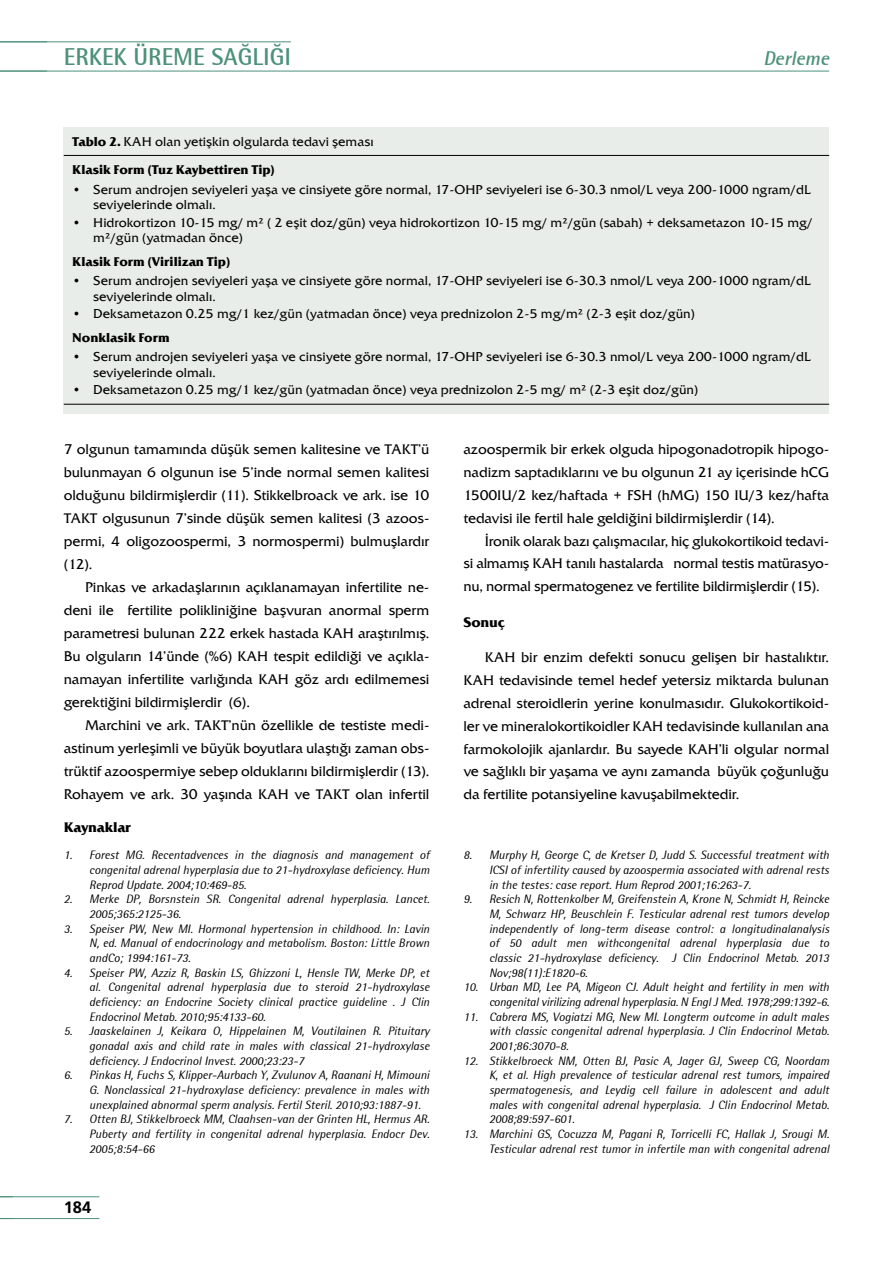
<style>
.page{position:relative;width:893px;height:1263px;background:#fff}
.page>*{position:absolute;margin:0;border:0;box-sizing:border-box;transform-origin:0 0}
.t1{font:700 24px "Rotis Semi Sans";color:#4d917a}
.t2{font:italic 700 19.5px "Rotis Semi Sans";color:#4d917a}
.t3{font:16.5px "Frutiger Bold Tr";color:#000}
.t4{font:13.95px/23px "Friz Quadrata Com";letter-spacing:-.01em;color:#000;text-align:justify}
.t5{font:700 13.95px "Friz Quadrata Com";letter-spacing:-.01em;color:#000}
.t6{font:12.75px/15.3px "Friz Quadrata Com";color:#000}
.t7{font:700 12.75px "Friz Quadrata Com";color:#000}
.t8{font:italic 12px/14.7px "Rotis Semi Sans";color:#000;text-align:justify}
.s1{font-weight:700}
</style>
<div class="page">
<div style="left:64px;top:128px;width:765px;height:286px;background:#e8ede9"></div>
<hr style="left:64px;top:155px;width:765px;height:1px;background:#000">
<hr style="left:64px;top:404px;width:765px;height:1px;background:#000">
<hr style="left:0;top:71px;width:829px;height:1px;background:#4d917a">
<hr style="left:0;top:1196px;width:99px;height:1px;background:#4d917a">
<hr style="left:0;top:1218px;width:99px;height:1px;background:#4d917a">
<hr style="left:0;top:41px;width:291px;height:1px;background:#4d917a">
<svg style="left:0;top:1196px;width:13px;height:1px"></svg>
<h1 class="t1" style="left:64px;top:42px;width:229px">ERKEK ÜREME SAĞLIĞI</h1>
<h2 class="t2" style="left:763px;top:46px;width:71px">Derleme</h2>
<p class="t6" style="left:72px;top:134px;width:303px"><span class="s1">Tablo 2.</span> KAH olan yetişkin olgularda tedavi şeması</p>
<p class="t7" style="left:72px;top:162px;width:204px">Klasik Form (Tuz Kaybettiren Tip)</p>
<p class="t6" style="left:93px;top:182px;width:719px;text-indent:-21px">• Serum androjen seviyeleri yaşa ve cinsiyete göre normal, 17-OHP seviyeleri ise 6-30.3 nmol/L veya 200-1000 ngram/dL seviyelerinde olmalı.</p>
<p class="t6" style="left:93px;top:215px;width:721px;text-indent:-21px">• Hidrokortizon 10-15 mg/ m² ( 2 eşit doz/gün) veya hidrokortizon 10-15 mg/ m²/gün (sabah) + deksametazon 10-15 mg/ m²/gün (yatmadan önce)</p>
<p class="t7" style="left:72px;top:253px;width:160px">Klasik Form (Virilizan Tip)</p>
<p class="t6" style="left:93px;top:273px;width:719px;text-indent:-21px">• Serum androjen seviyeleri yaşa ve cinsiyete göre normal, 17-OHP seviyeleri ise 6-30.3 nmol/L veya 200-1000 ngram/dL seviyelerinde olmalı.</p>
<p class="t6" style="left:72px;top:306px;width:624px">• Deksametazon 0.25 mg/1 kez/gün (yatmadan önce) veya prednizolon 2-5 mg/m² (2-3 eşit doz/gün)</p>
<p class="t7" style="left:72px;top:330px;width:99px">Nonklasik Form</p>
<p class="t6" style="left:93px;top:349px;width:719px;text-indent:-21px">• Serum androjen seviyeleri yaşa ve cinsiyete göre normal, 17-OHP seviyeleri ise 6-30.3 nmol/L veya 200-1000 ngram/dL seviyelerinde olmalı.</p>
<p class="t6" style="left:72px;top:382px;width:627px">• Deksametazon 0.25 mg/1 kez/gün (yatmadan önce) veya prednizolon 2-5 mg/ m² (2-3 eşit doz/gün)</p>
<p class="t4" style="left:64px;top:438px;width:367px">7 olgunun tamamında düşük semen kalitesine ve TAKT’ü bulunmayan 6 olgunun ise 5’inde normal semen kalitesi olduğunu bildirmişlerdir (11). Stikkelbroack ve ark. ise 10<br>TAKT olgusunun 7’sinde düşük semen kalitesi (3 azoos&shy;permi, 4 oligozoospermi, 3 normospermi) bulmuşlardır (12).</p>
<p class="t4" style="left:64px;top:576px;width:367px;text-indent:21px">Pinkas ve arkadaşlarının açıklanamayan infertilite ne&shy;deni ile fertilite polikliniğine başvuran anormal sperm parametresi bulunan 222 erkek hastada KAH araştırılmış.<br>Bu olguların 14’ünde (%6) KAH tespit edildiği ve açıkla&shy;namayan infertilite varlığında KAH göz ardı edilmemesi gerektiğini bildirmişlerdir (6).</p>
<p class="t4" style="left:64px;top:714px;width:367px;text-indent:21px">Marchini ve ark. TAKT’nün özellikle de testiste medi&shy;astinum yerleşimli ve büyük boyutlara ulaştığı zaman obs&shy;trüktif azoospermiye sebep olduklarını bildirmişlerdir (13).<br>Rohayem ve ark. 30 yaşında KAH ve TAKT olan infertil</p>
<p class="t5" style="left:64px;top:819px;width:69px">Kaynaklar</p>
<p class="t8" style="left:89px;top:848px;width:342px;text-indent:-26px">1. Forest MG. Recentadvences in the diagnosis and management of congenital adrenal hyperplasia due to 21-hydroxylase deficiency. Hum Reprod Update. 2004;10:469-85.</p>
<p class="t8" style="left:89px;top:892px;width:342px;text-indent:-26px">2. Merke DP, Borsnstein SR. Congenital adrenal hyperplasia. Lancet.<br>2005;365:2125-36.</p>
<p class="t8" style="left:89px;top:921px;width:342px;text-indent:-26px">3. Speiser PW, New MI. Hormonal hypertension in childhood. In: Lavin N, ed. Manual of endocrinology and metabolism. Boston: Little Brown andCo; 1994:161-73.</p>
<p class="t8" style="left:89px;top:965px;width:342px;text-indent:-26px">4. Speiser PW, Azziz R, Baskin LS, Ghizzoni L, Hensle TW, Merke DP, et al. Congenital adrenal hyperplasia due to steroid 21-hydroxylase deficiency: an Endocrine Society clinical practice guideline . J Clin Endocrinol Metab. 2010;95:4133-60.</p>
<p class="t8" style="left:89px;top:1024px;width:342px;text-indent:-26px">5. Jaaskelainen J, Keikara O, Hippelainen M, Voutilainen R. Pituitary gonadal axis and child rate in males with classical 21-hydroxylase deficiency. J Endocrinol Invest. 2000;23:23-7</p>
<p class="t8" style="left:89px;top:1068px;width:342px;text-indent:-26px">6. Pinkas H, Fuchs S, Klipper-Aurbach Y, Zvulunov A, Raanani H, Mimouni G. Nonclassical 21-hydroxylase deficiency: prevalence in males with unexplained abnormal sperm analysis. Fertil Steril. 2010;93:1887-91.</p>
<p class="t8" style="left:89px;top:1112px;width:342px;text-indent:-26px">7. Otten BJ, Stikkelbroeck MM, Claahsen-van der Grinten HL, Hermus AR.<br>Puberty and fertility in congenital adrenal hyperplasia. Endocr Dev.<br>2005;8:54-66</p>
<h3 class="t3" style="left:64px;top:1198px;width:29px">184</h3>
<p class="t4" style="left:463px;top:438px;width:367px">azoospermik bir erkek olguda hipogonadotropik hipogo&shy;nadizm saptadıklarını ve bu olgunun 21 ay içerisinde hCG 1500IU/2 kez/haftada + FSH (hMG) 150 IU/3 kez/hafta tedavisi ile fertil hale geldiğini bildirmişlerdir (14).</p>
<p class="t4" style="left:463px;top:529px;width:367px;text-indent:21px">İronik olarak bazı çalışmacılar, hiç glukokortikoid tedavi&shy;si almamış KAH tanılı hastalarda normal testis matürasyo&shy;nu, normal spermatogenez ve fertilite bildirmişlerdir (15).</p>
<p class="t5" style="left:463px;top:613px;width:43px">Sonuç</p>
<p class="t4" style="left:463px;top:646px;width:367px;text-indent:21px">KAH bir enzim defekti sonucu gelişen bir hastalıktır.<br>KAH tedavisinde temel hedef yetersiz miktarda bulunan adrenal steroidlerin yerine konulmasıdır. Glukokortikoid&shy;ler ve mineralokortikoidler KAH tedavisinde kullanılan ana farmokolojik ajanlardır. Bu sayede KAH’li olgular normal ve sağlıklı bir yaşama ve aynı zamanda büyük çoğunluğu da fertilite potansiyeline kavuşabilmektedir.</p>
<p class="t8" style="left:489px;top:848px;width:342px;text-indent:-26px">8. Murphy H, George C, de Kretser D, Judd S. Successful treatment with ICSI of infertility caused by azoospermia associated with adrenal rests in the testes: case report. Hum Reprod 2001;16:263-7.</p>
<p class="t8" style="left:489px;top:892px;width:342px;text-indent:-26px">9. Resich N, Rottenkolber M, Greifenstein A, Krone N, Schmidt H, Reincke M, Schwarz HP, Beuschlein F. Testicular adrenal rest tumors develop independently of long-term disease control: a longitudinalanalysis of 50 adult men withcongenital adrenal hyperplasia due to classic 21-hydroxylase deficiency. J Clin Endocrinol Metab. 2013<br>Nov;98(11):E1820-6.</p>
<p class="t8" style="left:463px;top:980px;width:367px;text-align:right">10. Urban MD, Lee PA, Migeon CJ. Adult height and fertility in men with congenital virilizing adrenal hyperplasia. N Engl J Med. 1978;299:1392-6.</p>
<p class="t8" style="left:489px;top:1009px;width:342px;text-indent:-26px">11. Cabrera MS, Vogiatzi MG, New MI. Longterm outcome in adult males with classic congenital adrenal hyperplasia. J Clin Endocrinol Metab.<br>2001;86:3070-8.</p>
<p class="t8" style="left:489px;top:1053px;width:342px;text-indent:-26px">12. Stikkelbroeck NM, Otten BJ, Pasic A, Jager GJ, Sweep CG, Noordam K, et al. High prevalence of testicular adrenal rest tumors, impaired spermatogenesis, and Leydig cell failure in adolescent and adult males with congenital adrenal hyperplasia. J Clin Endocrinol Metab.<br>2008;89:597-601.</p>
<p class="t8" style="left:463px;top:1126px;width:367px;text-align:right">13. Marchini GS, Cocuzza M, Pagani R, Torricelli FC, Hallak J, Srougi M.<br>Testicular adrenal rest tumor in infertile man with congenital adrenal</p>
</div>
